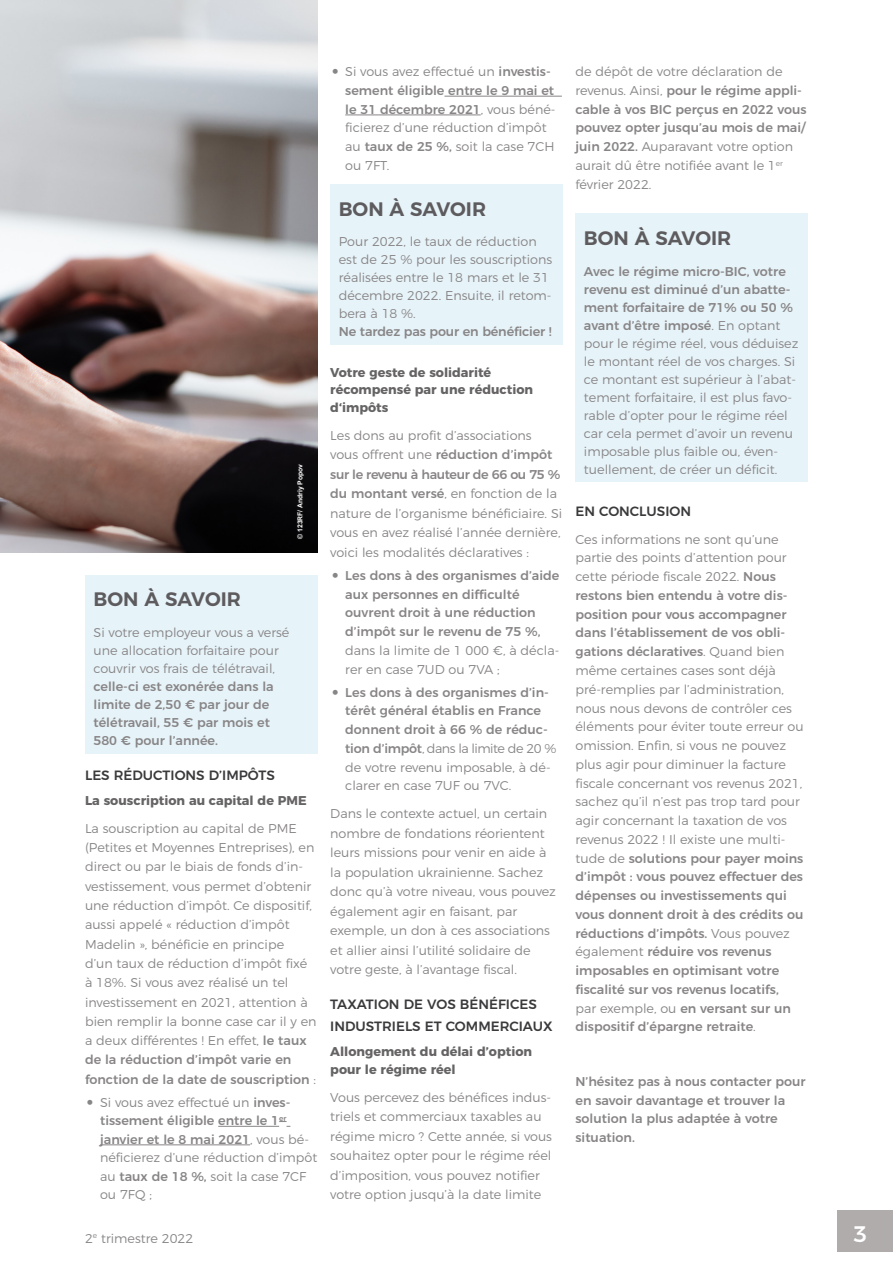
<style>
.page{position:relative;width:893px;height:1263px;background:#fff}
.page>*{position:absolute;margin:0;border:0;box-sizing:border-box;transform-origin:0 0}
.t1{font:500 22.5px "Montserrat";color:#fff}
.Bon_à_savoir_Titre{font:600 19.5px "Montserrat";color:#5d5b5d}
.Titre_1{font:500 13.5px/21.8px "Montserrat";color:#3a3a3c}
.texte{font:300 12.75px/18.8px "Montserrat";color:#888586}
.Bon_à_savoir_Texte{font:500 12.75px/18.8px "Montserrat";color:#888586}
.Bon_à_savoir_Texte-2{font:300 12.75px/18px "Montserrat";color:#888586}
.Titre_2{font:700 12.75px/17.2px "Montserrat";color:#656364}
.texte-2{font:500 12.75px/18.8px "Montserrat";color:#888586}
.PUCE_CARRE{font:700 6.75px "Arial";color:#fff}
.s1{font-weight:300}
.s2{font-weight:500}
</style>
<div class="page">
<div style="left:838px;top:1210px;width:55px;height:41px;background:#b0acac"></div>
<img style="left:0;top:0;width:317px;height:552px">
<hr style="left:218px;top:1126px;width:61px;height:1px;background:#888586">
<svg style="left:279px;top:1121px;width:11px;height:6px"></svg>
<hr style="left:100px;top:1144px;width:150px;height:1px;background:#888586">
<hr style="left:444px;top:96px;width:118px;height:1px;background:#888586">
<hr style="left:345px;top:115px;width:136px;height:1px;background:#888586">
<div style="left:85px;top:575px;width:232px;height:179px;background:#e6f3f9"></div>
<div style="left:330px;top:184px;width:233px;height:161px;background:#e6f3f9"></div>
<div style="left:575px;top:213px;width:233px;height:269px;background:#e6f3f9"></div>
<div style="left:296px;top:462px;width:10px;height:79px;background:#0c0b0d"></div>
<p class="PUCE_CARRE" style="left:295px;top:539px;width:76px;rotate:-90deg">© 123RF/ Andriy Popov</p>
<p class="Bon_à_savoir_Titre" style="left:94px;top:584px;width:149px">BON À SAVOIR</p>
<p class="Bon_à_savoir_Texte" style="left:94px;top:623px;width:197px;line-height:18px"><span class="s1">Si votre employeur vous a versé une allocation forfaitaire pour couvrir vos frais de télétravail, </span>celle-ci est exonérée dans la limite de 2,50 € par jour de télétravail, 55 € par mois et<br>580 € pour l’année.</p>
<p class="Titre_1" style="left:85px;top:763px;width:191px">LES RÉDUCTIONS D’IMPÔTS</p>
<p class="Titre_2" style="left:85px;top:791px;width:223px">La souscription au capital de PME</p>
<p class="texte" style="left:85px;top:818px;width:233px;line-height:19.4px">La souscription au capital de PME (Petites et Moyennes Entreprises), en direct ou par le biais de fonds d’in&shy;vestissement, vous permet d’obtenir une réduction d’impôt. Ce dispositif, aussi appelé « réduction d’impôt Madelin », bénéficie en principe<br>d’un taux de réduction d’impôt fixé à 18%. Si vous avez réalisé un tel investissement en 2021, attention à bien remplir la bonne case car il y en a deux différentes ! En effet, <span class="s2">le taux de la réduction d’impôt varie en fonction de la date de souscription</span> :</p>
<p class="texte" style="left:100px;top:1091px;width:219px">Si vous avez effectué un <span class="s2">inves&shy;tissement éligible entre le 1</span><sup>er </sup><span class="s2">janvier et le 8 mai 2021</span>, vous bé&shy;néficierez d’une réduction d’impôt au <span class="s2">taux de 18 %,</span> soit la case 7CF ou 7FQ ;</p>
<p class="texte" style="left:345px;top:61px;width:212px">Si vous avez effectué un <span class="s2">investis&shy;sement éligible entre le 9 mai et le 31 décembre 2021</span>, vous béné&shy;ficierez d’une réduction d’impôt au <span class="s2">taux de 25 %,</span> soit la case 7CH ou 7FT.</p>
<p class="Bon_à_savoir_Titre" style="left:339px;top:193px;width:149px">BON À SAVOIR</p>
<p class="Bon_à_savoir_Texte-2" style="left:339px;top:232px;width:215px">Pour 2022, le taux de réduction est de 25 % pour les souscriptions réalisées entre le 18 mars et le 31 décembre 2022. Ensuite, il retom&shy;bera à 18 %.</p>
<p class="Bon_à_savoir_Texte" style="left:339px;top:321px;width:214px">Ne tardez pas pour en bénéficier !</p>
<p class="Titre_2" style="left:330px;top:363px;width:204px">Votre geste de solidarité récompensé par une réduction d‘impôts</p>
<p class="texte" style="left:330px;top:424px;width:233px;line-height:19.5px">Les dons au profit d’associations vous offrent une <span class="s2">réduction d’impôt sur le revenu à hauteur de 66 ou 75 % du montant versé</span>, en fonction de la nature de l’organisme bénéficiaire. Si vous en avez réalisé l’année dernière, voici les modalités déclaratives :</p>
<p class="Bon_à_savoir_Texte" style="left:345px;top:565px;width:216px">Les dons à des organismes d’aide aux personnes en difficulté ouvrent droit à une réduction d’impôt sur le revenu de 75 %, <span class="s1">dans la limite de 1 000 €, à décla&shy;rer en case 7UD ou 7VA ;</span></p>
<p class="Bon_à_savoir_Texte" style="left:345px;top:682px;width:213px">Les dons à des organismes d’in&shy;térêt général établis en France donnent droit à 66 % de réduc&shy;tion d’impôt<span class="s1">, dans la limite de 20 % de votre revenu imposable, à dé&shy;clarer en case 7UF ou 7VC.</span></p>
<p class="texte" style="left:330px;top:803px;width:227px;line-height:19.5px">Dans le contexte actuel, un certain nombre de fondations réorientent leurs missions pour venir en aide à la population ukrainienne. Sachez donc qu’à votre niveau, vous pouvez également agir en faisant, par exemple, un don à ces associations et allier ainsi l’utilité solidaire de votre geste, à l’avantage fiscal.</p>
<p class="Titre_1" style="left:330px;top:992px;width:224px">TAXATION DE VOS BÉNÉFICES<br>INDUSTRIELS ET COMMERCIAUX</p>
<p class="Titre_2" style="left:330px;top:1042px;width:203px">Allongement du délai d’option pour le régime réel</p>
<p class="texte" style="left:330px;top:1086px;width:223px;line-height:19.5px">Vous percevez des bénéfices indus&shy;triels et commerciaux taxables au régime micro ? Cette année, si vous souhaitez opter pour le régime réel d’imposition, vous pouvez notifier votre option jusqu’à la date limite</p>
<p class="texte" style="left:575px;top:61px;width:233px">de dépôt de votre déclaration de revenus. Ainsi, <span class="s2">pour le régime appli&shy;cable à vos BIC perçus en 2022 vous pouvez opter jusqu’au mois de mai/ juin 2022.</span> Auparavant votre option aurait dû être notifiée avant le 1<sup>er </sup>février 2022.</p>
<p class="Bon_à_savoir_Titre" style="left:584px;top:222px;width:149px">BON À SAVOIR</p>
<p class="Bon_à_savoir_Texte-2" style="left:584px;top:261px;width:216px"><span class="s2">Avec le régime micro-BIC, votre revenu est diminué d’un abatte&shy;ment forfaitaire de 71% ou 50 % avant d’être imposé</span>. En optant pour le régime réel, vous déduisez le montant réel de vos charges. Si ce montant est supérieur à l’abat&shy;tement forfaitaire, il est plus favo&shy;rable d’opter pour le régime réel car cela permet d’avoir un revenu imposable plus faible ou, éven&shy;tuellement, de créer un déficit.</p>
<p class="Titre_1" style="left:575px;top:500px;width:117px">EN CONCLUSION</p>
<p class="texte" style="left:575px;top:529px;width:230px">Ces informations ne sont qu’une partie des points d’attention pour cette période fiscale 2022. <span class="s2">Nous restons bien entendu à votre dis&shy;position pour vous accompagner dans l’établissement de vos obli&shy;gations déclaratives</span>. Quand bien même certaines cases sont déjà pré-remplies par l’administration, nous nous devons de contrôler ces éléments pour éviter toute erreur ou omission. Enfin, si vous ne pouvez plus agir pour diminuer la facture fiscale concernant vos revenus 2021, sachez qu’il n’est pas trop tard pour agir concernant la taxation de vos revenus 2022 ! Il existe une multi&shy;tude de <span class="s2">solutions pour payer moins d’impôt : vous pouvez effectuer des dépenses ou investissements qui vous donnent droit à des crédits ou réductions d’impôts.</span> Vous pouvez également <span class="s2">réduire vos revenus imposables en optimisant votre fiscalité sur vos revenus locatifs,<br></span>par exemple, ou <span class="s2">en versant sur un dispositif d’épargne retraite</span>.</p>
<p class="texte-2" style="left:575px;top:1071px;width:232px">N’hésitez pas à nous contacter pour en savoir davantage et trouver la solution la plus adaptée à votre situation.</p>
<p class="texte" style="left:85px;top:1227px;width:110px">2<sup>e</sup> trimestre 2022</p>
<h1 class="t1" style="left:854px;top:1215px;width:15px">3</h1>
</div>
